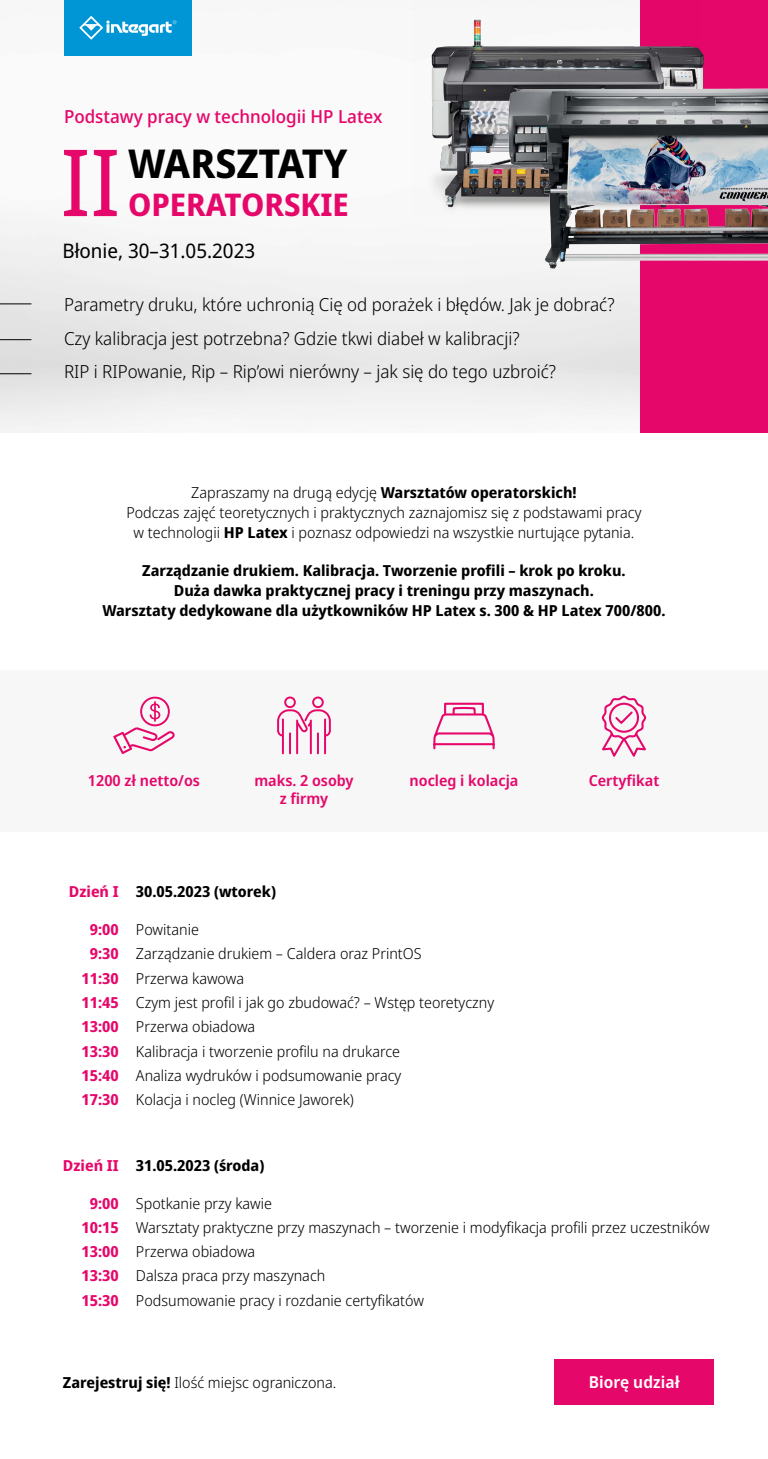
<style>
.page{position:relative;width:768px;height:1459px;background:#fff}
.page>*{position:absolute;margin:0;border:0;box-sizing:border-box;transform-origin:0 0}
.t1{font:700 39.76px "Noto Sans Display";color:#000}
.t2{font:700 31.24px "Noto Sans Display";color:#e6076a}
.t3{font:20px "Noto Sans Display";color:#000}
.t4{font:300 18px "Noto Sans Display";color:#000}
.t5{font:500 18px "Noto Sans Display";color:#e6076a}
.t6{font:600 16.44px "Noto Sans Display";letter-spacing:.005em;color:#fff}
.t7{font:300 15.2px/24.4px "Noto Sans Display";color:#000}
.t8{font:700 15.2px/20px "Noto Sans Display";color:#000;text-align:center}
.t9{font:600 15.2px "Noto Sans Display";color:#e6076a}
.t10{font:700 15.2px "Noto Sans Display";color:#e6076a}
.s1{font-weight:700}
.s2{font-weight:700;color:#e6076a}
</style>
<div class="page">
<div style="left:0;top:669px;width:768px;height:162px;background:#f7f7f7"></div>
<div style="left:554px;top:1359px;width:160px;height:46px;background:#e6076a"></div>
<svg style="left:113px;top:696px;width:62px;height:58px"></svg>
<svg style="left:601px;top:695px;width:46px;height:62px"></svg>
<svg style="left:277px;top:696px;width:54px;height:58px"></svg>
<div style="left:444px;top:702px;width:40px;height:13px;border:2px solid #e6076a"></div>
<svg style="left:433px;top:706px;width:62px;height:42px"></svg>
<img style="left:0;top:55px;width:640px;height:377px">
<div style="left:640px;top:0;width:128px;height:432px;background:#e6076a"></div>
<div style="left:64px;top:0;width:128px;height:55px;background:#0096d6"></div>
<svg style="left:79px;top:16px;width:97px;height:24px"></svg>
<hr style="left:0;top:303px;width:31px;height:1px;background:#000">
<hr style="left:0;top:339px;width:31px;height:1px;background:#000">
<hr style="left:0;top:373px;width:31px;height:1px;background:#000">
<img style="left:412px;top:55px;width:11px;height:160px">
<img style="left:423px;top:19px;width:281px;height:209px">
<img style="left:509px;top:88px;width:259px;height:181px">
<svg style="left:64px;top:150px;width:23px;height:66px"></svg>
<svg style="left:94px;top:150px;width:23px;height:66px"></svg>
<p class="t5" style="left:64px;top:104px;width:320px">Podstawy pracy w technologii HP Latex</p>
<h1 class="t1" style="left:128px;top:136px;width:221px">WARSZTATY</h1>
<h2 class="t2" style="left:128px;top:183px;width:222px">OPERATORSKIE</h2>
<h3 class="t3" style="left:62px;top:236px;width:194px">Błonie, 30–31.05.2023</h3>
<p class="t4" style="left:64px;top:292px;width:552px">Parametry druku, które uchronią Cię od porażek i błędów. Jak je dobrać?</p>
<p class="t4" style="left:64px;top:325px;width:457px">Czy kalibracja jest potrzebna? Gdzie tkwi diabeł w kalibracji?</p>
<p class="t4" style="left:64px;top:359px;width:494px">RIP i RIPowanie, Rip – Rip’owi nierówny – jak się do tego uzbroić?</p>
<p class="t7" style="left:126px;top:483px;width:517px;line-height:20px;text-align:center">Zapraszamy na drugą edycję <span class="s1">Warsztatów operatorskich!<br></span>Podczas zajęć teoretycznych i praktycznych zaznajomisz się z podstawami pracy w technologii <span class="s1">HP Latex</span> i poznasz odpowiedzi na wszystkie nurtujące pytania.</p>
<p class="t8" style="left:102px;top:561px;width:565px">Zarządzanie drukiem. Kalibracja. Tworzenie profili – krok po kroku.<br>Duża dawka praktycznej pracy i treningu przy maszynach.<br>Warsztaty dedykowane dla użytkowników HP Latex s. 300 &amp; HP Latex 700/800.</p>
<p class="t9" style="left:88px;top:769px;width:114px">1200 zł netto/os</p>
<p class="t9" style="left:254px;top:769px;width:101px">maks. 2 osoby</p>
<p class="t9" style="left:410px;top:769px;width:110px">nocleg i kolacja</p>
<p class="t9" style="left:280px;top:788px;width:50px">z firmy</p>
<p class="t10" style="left:69px;top:880px;width:51px">Dzień I</p>
<p class="t7" style="left:90px;top:917px;width:111px"><span class="s2">9:00</span> Powitanie</p>
<p class="t8" style="left:136px;top:881px;width:142px">30.05.2023 (wtorek)</p>
<p class="t7" style="left:82px;top:941px;width:414px;text-indent:8px"><span class="s2">9:30</span> Zarządzanie drukiem – Caldera oraz PrintOS<br><span class="s2">11:30</span> Przerwa kawowa<br><span class="s2">11:45</span> Czym jest profil i jak go zbudować? – Wstęp teoretyczny <span class="s2">13:00</span> Przerwa obiadowa<br><span class="s2">13:30</span> Kalibracja i tworzenie profilu na drukarce<br><span class="s2">15:40</span> Analiza wydruków i podsumowanie pracy<br><span class="s2">17:30</span> Kolacja i nocleg (Winnice Jaworek)</p>
<p class="t9" style="left:589px;top:769px;width:72px">Certyfikat</p>
<p class="t8" style="left:136px;top:1155px;width:130px">31.05.2023 (środa)</p>
<p class="t10" style="left:63px;top:1154px;width:57px">Dzień II</p>
<p class="t7" style="left:82px;top:1191px;width:630px;line-height:24.2px;text-indent:8px"><span class="s2">9:00</span> Spotkanie przy kawie<br><span class="s2">10:15</span> Warsztaty praktyczne przy maszynach – tworzenie i modyfikacja profili przez uczestników <span class="s2">13:00</span> Przerwa obiadowa<br><span class="s2">13:30</span> Dalsza praca przy maszynach<br><span class="s2">15:30</span> Podsumowanie pracy i rozdanie certyfikatów</p>
<p class="t7" style="left:63px;top:1370px;width:275px"><span class="s1">Zarejestruj się!</span> Ilość miejsc ograniczona.</p>
<p class="t6" style="left:589px;top:1370px;width:92px">Biorę udział</p>
</div>
